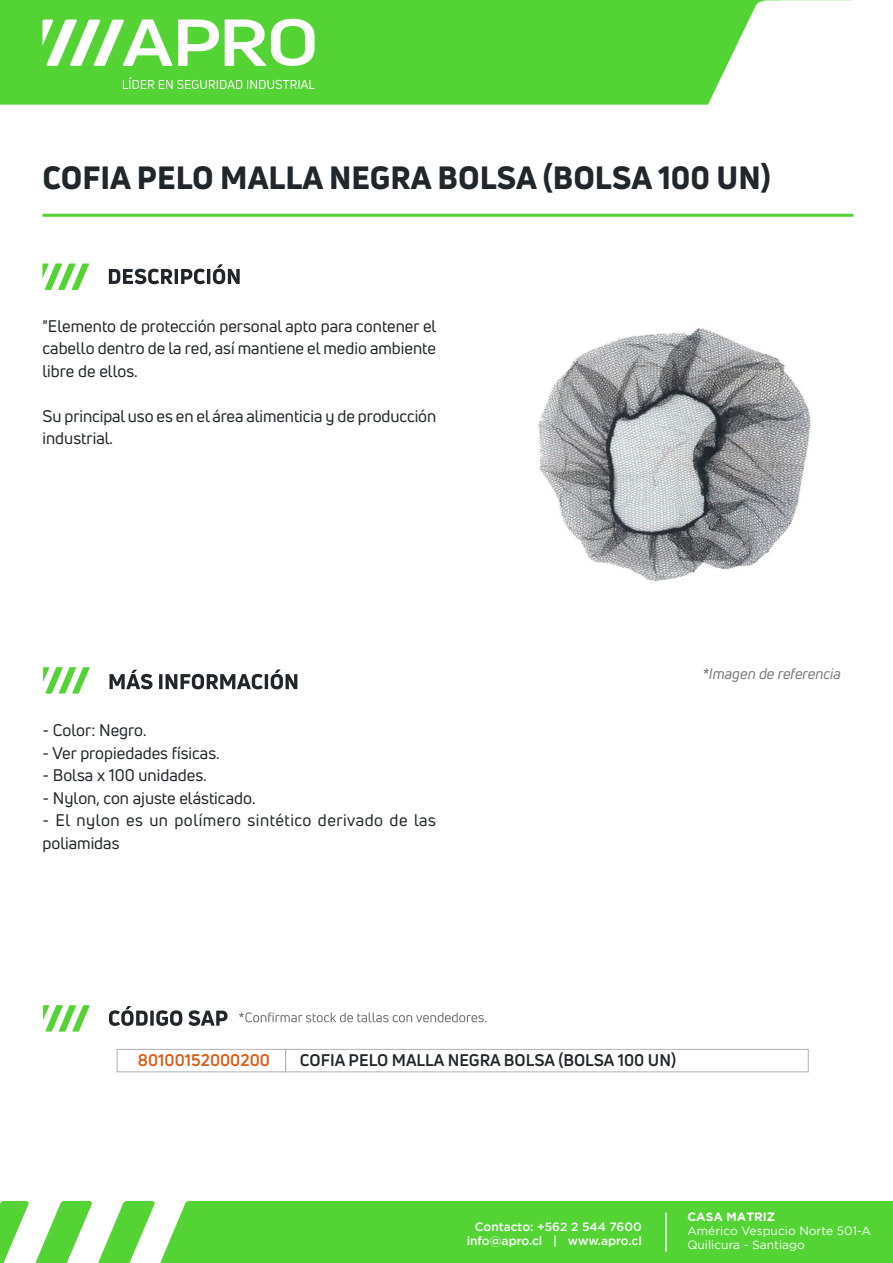
<style>
.page{position:relative;width:893px;height:1263px;background:#fff}
.page>*{position:absolute;margin:0;border:0;box-sizing:border-box;transform-origin:0 0}
.t1{font:800 31.5px "Uni Neue";color:#21262a}
.t2{font:16.5px/22.5px "Uni Neue";color:#21262a;text-align:justify}
.t3{font:16.5px/22.5px "Uni Neue";letter-spacing:.03em;color:#21262a}
.t4{font:700 16.5px "Uni Neue";color:#21262a}
.t5{font:700 16.5px "Uni Neue";color:#d85e1a}
.t6{font:italic 15px "Uni Neue";color:#7c7c7c}
.t7{font:500 12px/14.4px "Gotham";color:#fff;text-align:right}
.t8{font:12px/14.4px "Gotham";color:#fff}
.t9{font:700 12px "Gotham";color:#fff}
</style>
<div class="page">
<img style="left:538px;top:328px;width:273px;height:254px">
<svg style="left:0;top:1201px;width:135px;height:62px"></svg>
<div style="left:135px;top:1201px;width:758px;height:62px;background:#54d335"></div>
<hr style="left:665px;top:1213px;width:2px;height:38px;background:#fff">
<hr style="left:42px;top:214px;width:811px;height:3px;background:#54d335">
<div style="left:285px;top:1049px;width:523px;height:23px;border:1px solid #b2b2b2"></div>
<div style="left:117px;top:1049px;width:169px;height:23px;border:1px solid #b2b2b2"></div>
<svg style="left:42px;top:263px;width:47px;height:27px"></svg>
<svg style="left:109px;top:269px;width:64px;height:15px"></svg>
<hr style="left:175px;top:269px;width:3px;height:15px;background:#21262a">
<svg style="left:181px;top:269px;width:24px;height:15px"></svg>
<hr style="left:207px;top:269px;width:3px;height:15px;background:#21262a">
<svg style="left:213px;top:264px;width:27px;height:20px"></svg>
<svg style="left:43px;top:667px;width:47px;height:27px"></svg>
<svg style="left:109px;top:670px;width:44px;height:19px"></svg>
<hr style="left:159px;top:674px;width:3px;height:15px;background:#21262a">
<svg style="left:166px;top:674px;width:97px;height:15px"></svg>
<hr style="left:265px;top:674px;width:3px;height:15px;background:#21262a">
<svg style="left:271px;top:669px;width:26px;height:20px"></svg>
<svg style="left:43px;top:1005px;width:47px;height:26px"></svg>
<svg style="left:109px;top:1006px;width:39px;height:20px"></svg>
<svg style="left:150px;top:1010px;width:4px;height:16px"></svg>
<svg style="left:156px;top:1010px;width:26px;height:16px"></svg>
<svg style="left:188px;top:1010px;width:40px;height:16px"></svg>
<svg style="left:239px;top:1012px;width:247px;height:10px"></svg>
<svg style="left:0;top:0;width:852px;height:105px;fill:#54d335"></svg>
<svg style="left:225px;top:19px;width:90px;height:47px"></svg>
<svg style="left:42px;top:20px;width:177px;height:46px"></svg>
<svg style="left:123px;top:77px;width:192px;height:12px;background:#7bdd63"></svg>
<h1 class="t1" style="left:42px;top:156px;width:730px">COFIA PELO MALLA NEGRA BOLSA (BOLSA 100 UN)</h1>
<p class="t2" style="left:42px;top:315px;width:395px">"Elemento de protección personal apto para contener el cabello dentro de la red, así mantiene el medio ambiente libre de ellos.</p>
<p class="t2" style="left:42px;top:405px;width:395px">Su principal uso es en el área alimenticia y de producción industrial.</p>
<p class="t2" style="left:42px;top:719px;width:106px">- Color: Negro.</p>
<p class="t2" style="left:42px;top:741px;width:179px">- Ver propiedades físicas.</p>
<p class="t2" style="left:42px;top:764px;width:166px">- Bolsa x 100 unidades.</p>
<p class="t2" style="left:42px;top:786px;width:214px">- Nylon, con ajuste elásticado.</p>
<p class="t3" style="left:42px;top:809px;width:395px">- El nylon es un polímero sintético derivado de las poliamidas</p>
<p class="t6" style="left:702px;top:664px;width:140px">*Imagen de referencia</p>
<p class="t5" style="left:138px;top:1050px;width:134px">80100152000200</p>
<p class="t4" style="left:300px;top:1050px;width:378px">COFIA PELO MALLA NEGRA BOLSA (BOLSA 100 UN)</p>
<p class="t7" style="left:467px;top:1219px;width:177px">Contacto: +562 2 544 7600 info@apro.cl | www.apro.cl</p>
<p class="t9" style="left:687px;top:1209px;width:89px">CASA MATRIZ</p>
<p class="t8" style="left:687px;top:1223px;width:185px">Américo Vespucio Norte 501-A<br>Quilicura - Santiago</p>
</div>
